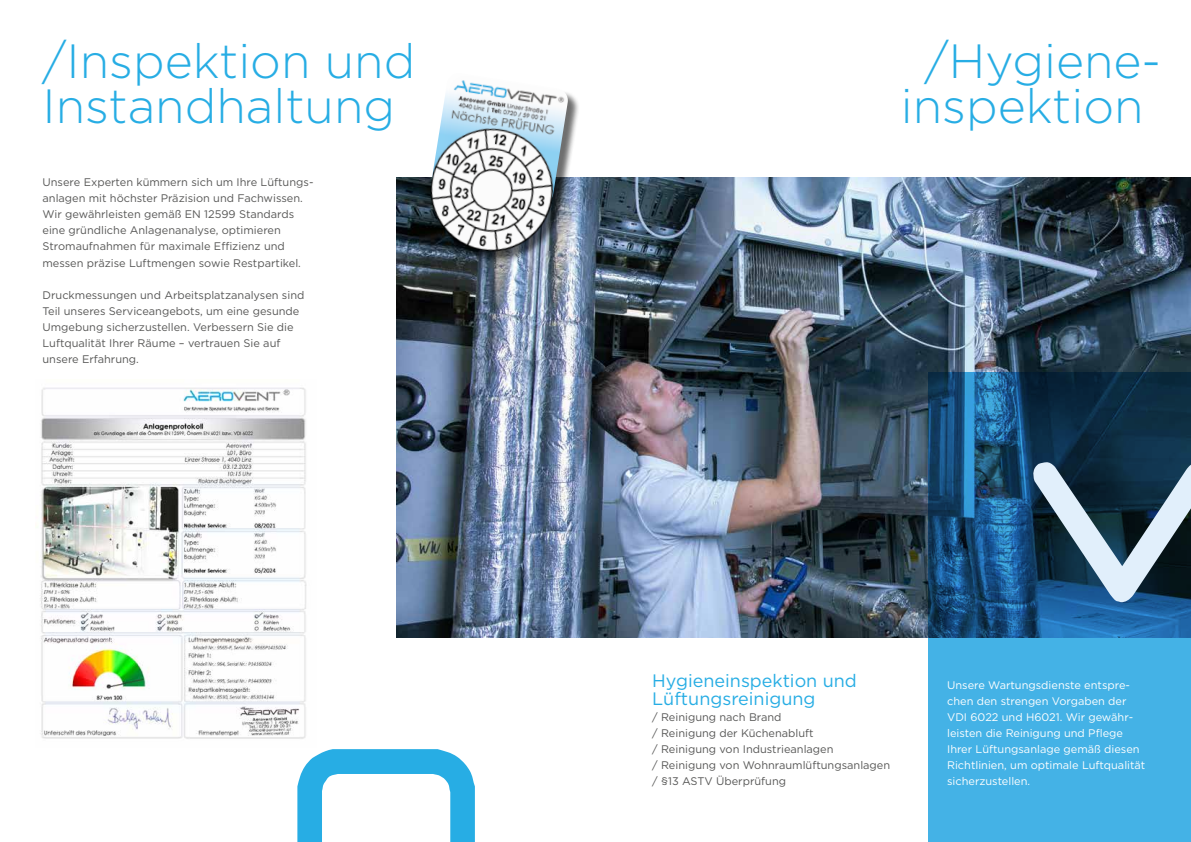
<style>
.page{position:relative;width:1191px;height:842px;background:#fff}
.page>*{position:absolute;margin:0;border:0;box-sizing:border-box;transform-origin:0 0}
.t1{font:244.5px "D3 Euronism";color:#27ade4}
.t2{font:244.5px "D3 Euronism";color:#e1effb}
.t3{font:300 48px/45px "Gotham";color:#27ade4}
.t4{font:18px/18px "Gotham";color:#27ade4}
.t5{font:11px/16px "Gotham";color:#575756}
.t6{font:11px/16px "Gotham";color:#fff}
</style>
<div class="page">
<div style="left:928px;top:373px;width:263px;height:469px;background:#44b2e6"></div>
<img style="left:396px;top:178px;width:795px;height:460px">
<div style="left:432px;top:75px;width:148px;height:189px;background:#000;opacity:.57"></div>
<img style="left:422px;top:75px;width:147px;height:186px">
<img style="left:40px;top:387px;width:267px;height:352px">
<h2 class="t3" style="left:43px;top:37px;width:374px">/Inspektion und<br>Instandhaltung</h2>
<p class="t5" style="left:43px;top:174px;width:272px">Unsere Experten kümmern sich um Ihre Lüftungs&shy;anlagen mit höchster Präzision und Fachwissen.<br>Wir gewährleisten gemäß EN 12599 Standards eine gründliche Anlagenanalyse, optimieren Stromaufnahmen für maximale Effizienz und messen präzise Luftmengen sowie Restpartikel.</p>
<p class="t5" style="left:43px;top:286px;width:263px">Druckmessungen und Arbeitsplatzanalysen sind Teil unseres Serviceangebots, um eine gesunde Umgebung sicherzustellen. Verbessern Sie die Luftqualität Ihrer Räume – vertrauen Sie auf unsere Erfahrung.</p>
<h1 class="t1" style="left:290px;top:716px;width:193px">o</h1>
<h2 class="t3" style="left:900px;top:37px;width:262px;text-align:center">/Hygiene&shy;inspektion</h2>
<h3 class="t4" style="left:652px;top:671px;width:206px">Hygieneinspektion und<br>Lüftungsreinigung</h3>
<p class="t5" style="left:652px;top:709px;width:239px">/ Reinigung nach Brand<br>/ Reinigung der Küchenabluft<br>/ Reinigung von Industrieanlagen<br>/ Reinigung von Wohnraumlüftungsanlagen / §13 ASTV Überprüfung</p>
<h1 class="t2" style="left:1032px;top:430px;width:180px">v</h1>
<p class="t6" style="left:947px;top:677px;width:200px">Unsere Wartungsdienste entspre&shy;chen den strengen Vorgaben der<br>VDI 6022 und H6021. Wir gewähr&shy;leisten die Reinigung und Pflege<br>Ihrer Lüftungsanlage gemäß diesen<br>Richtlinien, um optimale Luftqualität sicherzustellen.</p>
</div>
